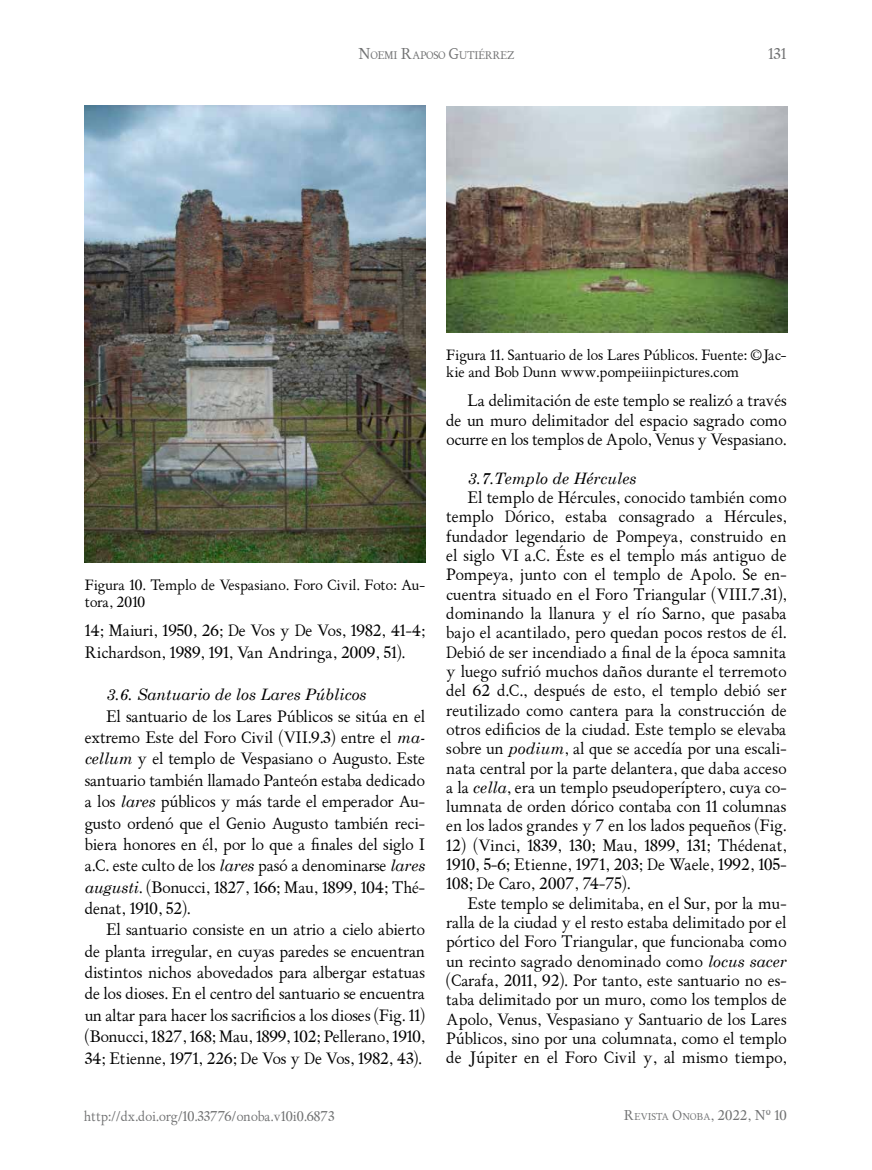
<style>
.page{position:relative;width:872px;height:1170px;background:#fff}
.page>*{position:absolute;margin:0;border:0;box-sizing:border-box;transform-origin:0 0}
.t1{font:15.75px/19.4px "ALPHABETUM Unicode";color:#000;text-align:justify}
.t2{font:italic 15.75px "ALPHABETUM Unicode";color:#000}
.t3{font:15px "ALPHABETUM Unicode";color:#707172}
.t4{font:14.25px/17.1px "ALPHABETUM Unicode";color:#000}
.t5{font:13.5px "ALPHABETUM Unicode";color:#707172}
.t6{font:10.5px "ALPHABETUM Unicode";letter-spacing:-.03em;color:#707172}
.t7{font:9.45px "ALPHABETUM Unicode";color:#707172}
.s1{font-size:15px}
.s2{font-style:italic}
.s3{font-size:13.5px}
</style>
<div class="page">
<img style="left:84px;top:105px;width:341px;height:457px">
<img style="left:446px;top:106px;width:341px;height:226px">
<p class="t6" style="left:358px;top:48px;width:157px"><span class="s1">N</span>OEMI <span class="s1">R</span>APOSO <span class="s1">G</span>UTIÉRREZ</p>
<p class="t3" style="left:768px;top:44px;width:20px">131</p>
<p class="t4" style="left:85px;top:576px;width:342px">Figura 10. Templo de Vespasiano. Foro Civil. Foto: Au&shy;tora, 2010</p>
<p class="t1" style="left:85px;top:620px;width:342px;line-height:21.3px">14; Maiuri, 1950, 26; De Vos y De Vos, 1982, 41-4;<br>Richardson, 1989, 191, Van Andringa, 2009, 51).</p>
<p class="t2" style="left:106px;top:682px;width:262px">3.6. Santuario de los Lares Públicos</p>
<p class="t1" style="left:85px;top:705px;width:342px;line-height:21.3px;text-indent:21px">El santuario de los Lares Públicos se sitúa en el extremo Este del Foro Civil (VII.9.3) entre el <span class="s2">ma&shy;cellum</span> y el templo de Vespasiano o Augusto. Este santuario también llamado Panteón estaba dedicado a los <span class="s2">lares</span> públicos y más tarde el emperador Au&shy;gusto ordenó que el Genio Augusto también reci&shy;biera honores en él, por lo que a finales del siglo I a.C. este culto de los <span class="s2">lares</span> pasó a denominarse <span class="s2">lares augusti</span>. (Bonucci, 1827, 166; Mau, 1899, 104; Thé&shy;denat, 1910, 52).</p>
<p class="t1" style="left:85px;top:919px;width:342px;line-height:21.3px;text-indent:21px">El santuario consiste en un atrio a cielo abierto de planta irregular, en cuyas paredes se encuentran distintos nichos abovedados para albergar estatuas de los dioses. En el centro del santuario se encuentra un altar para hacer los sacrificios a los dioses (Fig. 11) (Bonucci, 1827, 168; Mau, 1899, 102; Pellerano, 1910, 34; Etienne, 1971, 226; De Vos y De Vos, 1982, 43).</p>
<p class="t4" style="left:446px;top:347px;width:342px">Figura 11. Santuario de los Lares Públicos. Fuente: ©Jac&shy;kie and Bob Dunn www.pompeiiinpictures.com</p>
<p class="t1" style="left:446px;top:391px;width:342px;text-indent:21px">La delimitación de este templo se realizó a través de un muro delimitador del espacio sagrado como ocurre en los templos de Apolo, Venus y Vespasiano.</p>
<p class="t2" style="left:468px;top:466px;width:170px">3.7.Templo de Hércules</p>
<p class="t1" style="left:446px;top:488px;width:342px;text-indent:21px">El templo de Hércules, conocido también como templo Dórico, estaba consagrado a Hércules, fundador legendario de Pompeya, construido en el siglo VI a.C. Éste es el templo más antiguo de Pompeya, junto con el templo de Apolo. Se en&shy;cuentra situado en el Foro Triangular (VIII.7.31), dominando la llanura y el río Sarno, que pasaba bajo el acantilado, pero quedan pocos restos de él.<br>Debió de ser incendiado a final de la época samnita y luego sufrió muchos daños durante el terremoto del 62 d.C., después de esto, el templo debió ser reutilizado como cantera para la construcción de otros edificios de la ciudad. Este templo se elevaba sobre un <span class="s2">podium</span>, al que se accedía por una escali&shy;nata central por la parte delantera, que daba acceso a la <span class="s2">cella</span>, era un templo pseudoperíptero, cuya co&shy;lumnata de orden dórico contaba con 11 columnas en los lados grandes y 7 en los lados pequeños (Fig.</p>
<p class="t1" style="left:446px;top:835px;width:342px">12) (Vinci, 1839, 130; Mau, 1899, 131; Thédenat, 1910, 5-6; Etienne, 1971, 203; De Waele, 1992, 105- 108; De Caro, 2007, 74-75).</p>
<p class="t1" style="left:446px;top:893px;width:342px;text-indent:21px">Este templo se delimitaba, en el Sur, por la mu&shy;ralla de la ciudad y el resto estaba delimitado por el pórtico del Foro Triangular, que funcionaba como un recinto sagrado denominado como <span class="s2">locus sacer </span>(Carafa, 2011, 92). Por tanto, este santuario no es&shy;taba delimitado por un muro, como los templos de Apolo, Venus, Vespasiano y Santuario de los Lares Públicos, sino por una columnata, como el templo de Júpiter en el Foro Civil y, al mismo tiempo,</p>
<p class="t5" style="left:84px;top:1107px;width:252px">http://dx.doi.org/10.33776/onoba.v10i0.6873</p>
<p class="t7" style="left:624px;top:1110px;width:165px"><span class="s3">R</span>EVISTA <span class="s3">O</span>NOBA<span class="s3">, 2022, Nº 10</span></p>
</div>
